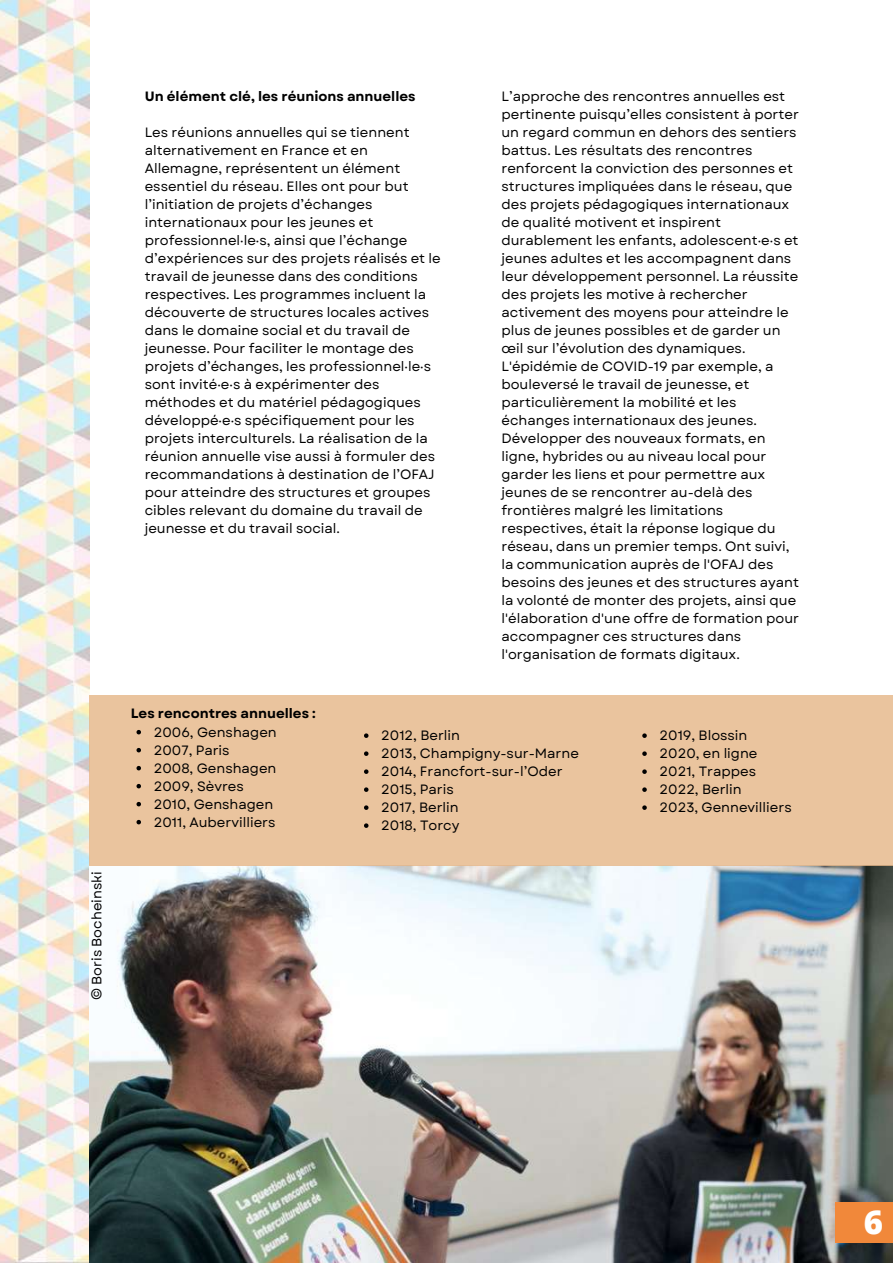
<style>
.page{position:relative;width:893px;height:1264px;background:#fff}
.page>*{position:absolute;margin:0;border:0;box-sizing:border-box;transform-origin:0 0}
.t1{font:800 33px "Open Sans";color:#fff}
.t2{font:13.5px/18px "Garet";color:#000}
.t3{font:700 13.5px "Garet";color:#000}
</style>
<div class="page">
<img style="left:0;top:0;width:89px;height:1262px">
<img style="left:89px;top:866px;width:803px;height:396px">
<div style="left:89px;top:695px;width:803px;height:171px;background:#eac49e"></div>
<svg style="left:136px;top:730px;width:5px;height:4px"></svg>
<svg style="left:136px;top:748px;width:5px;height:4px"></svg>
<svg style="left:136px;top:766px;width:5px;height:4px"></svg>
<svg style="left:136px;top:784px;width:5px;height:4px"></svg>
<svg style="left:136px;top:802px;width:5px;height:4px"></svg>
<svg style="left:136px;top:820px;width:5px;height:4px"></svg>
<svg style="left:364px;top:733px;width:4px;height:5px"></svg>
<svg style="left:364px;top:751px;width:4px;height:5px"></svg>
<svg style="left:364px;top:769px;width:4px;height:5px"></svg>
<svg style="left:364px;top:787px;width:4px;height:5px"></svg>
<svg style="left:364px;top:805px;width:4px;height:5px"></svg>
<svg style="left:364px;top:823px;width:4px;height:4px"></svg>
<svg style="left:642px;top:733px;width:4px;height:5px"></svg>
<svg style="left:642px;top:751px;width:4px;height:5px"></svg>
<svg style="left:642px;top:769px;width:4px;height:5px"></svg>
<svg style="left:642px;top:787px;width:4px;height:5px"></svg>
<svg style="left:642px;top:805px;width:4px;height:5px"></svg>
<div style="left:835px;top:1202px;width:57px;height:40px;background:#f1883a"></div>
<p class="t2" style="left:88px;top:1000px;width:130px;rotate:-90deg">© Boris Bocheinski</p>
<p class="t3" style="left:145px;top:87px;width:272px">Un élément clé, les réunions annuelles</p>
<p class="t2" style="left:145px;top:124px;width:297px">Les réunions annuelles qui se tiennent alternativement en France et en Allemagne, représentent un élément essentiel du réseau. Elles ont pour but l’initiation de projets d’échanges internationaux pour les jeunes et professionnel·le·s, ainsi que l’échange d’expériences sur des projets réalisés et le travail de jeunesse dans des conditions respectives. Les programmes incluent la découverte de structures locales actives dans le domaine social et du travail de jeunesse. Pour faciliter le montage des projets d’échanges, les professionnel·le·s sont invité·e·s à expérimenter des méthodes et du matériel pédagogiques développé·e·s spécifiquement pour les projets interculturels. La réalisation de la réunion annuelle vise aussi à formuler des recommandations à destination de l’OFAJ pour atteindre des structures et groupes cibles relevant du domaine du travail de jeunesse et du travail social.</p>
<p class="t3" style="left:131px;top:703px;width:186px">Les rencontres annuelles :</p>
<p class="t2" style="left:501px;top:88px;width:299px">L’approche des rencontres annuelles est pertinente puisqu’elles consistent à porter un regard commun en dehors des sentiers battus. Les résultats des rencontres renforcent la conviction des personnes et structures impliquées dans le réseau, que des projets pédagogiques internationaux de qualité motivent et inspirent durablement les enfants, adolescent·e·s et jeunes adultes et les accompagnent dans leur développement personnel. La réussite des projets les motive à rechercher activement des moyens pour atteindre le plus de jeunes possibles et de garder un œil sur l’évolution des dynamiques.<br>L'épidémie de COVID-19 par exemple, a bouleversé le travail de jeunesse, et particulièrement la mobilité et les échanges internationaux des jeunes.<br>Développer des nouveaux formats, en ligne, hybrides ou au niveau local pour garder les liens et pour permettre aux jeunes de se rencontrer au-delà des frontières malgré les limitations respectives, était la réponse logique du réseau, dans un premier temps. Ont suivi, la communication auprès de l'OFAJ des besoins des jeunes et des structures ayant la volonté de monter des projets, ainsi que l'élaboration d'une offre de formation pour accompagner ces structures dans l'organisation de formats digitaux.</p>
<p class="t2" style="left:154px;top:723px;width:124px">2006, Genshagen<br>2007, Paris<br>2008, Genshagen<br>2009, Sèvres<br>2010, Genshagen<br>2011, Aubervilliers</p>
<p class="t2" style="left:381px;top:726px;width:199px">2012, Berlin<br>2013, Champigny-sur-Marne<br>2014, Francfort-sur-l’Oder<br>2015, Paris<br>2017, Berlin<br>2018, Torcy</p>
<p class="t2" style="left:659px;top:726px;width:134px">2019, Blossin<br>2020, en ligne<br>2021, Trappes<br>2022, Berlin<br>2023, Gennevilliers</p>
<h1 class="t1" style="left:863px;top:1198px;width:21px">6</h1>
</div>
